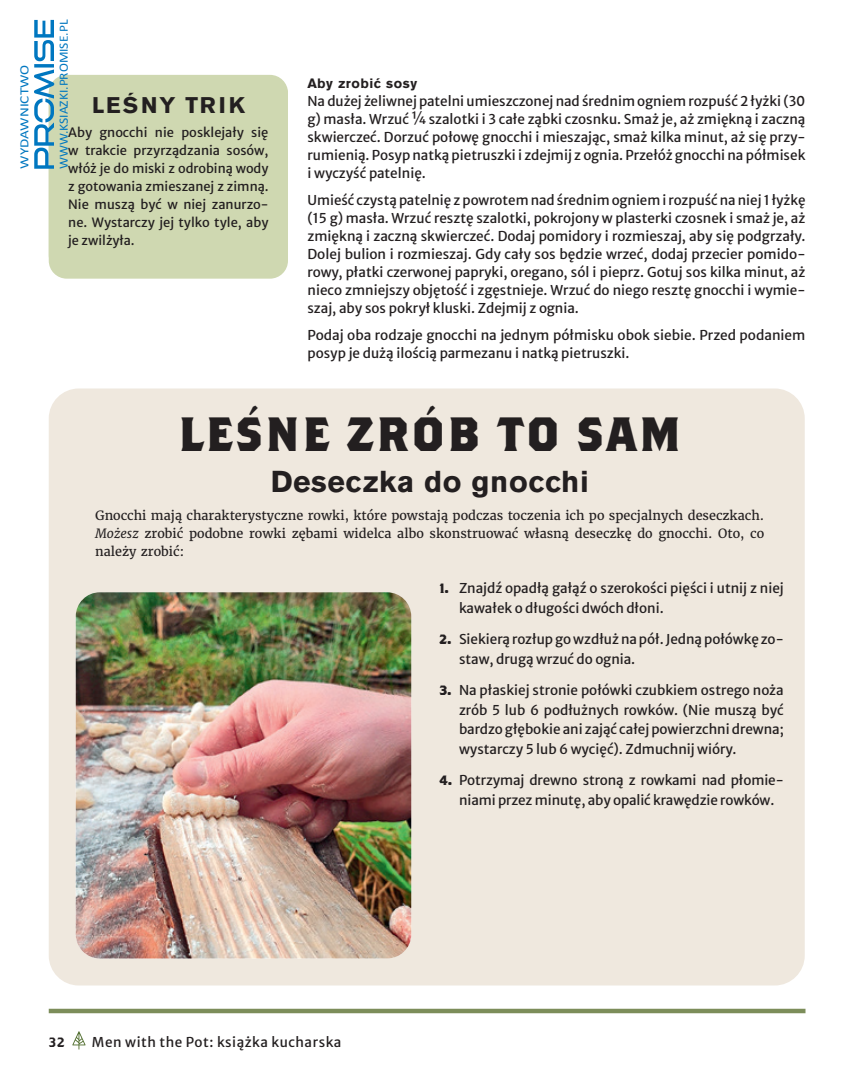
<style>
.page{position:relative;width:864px;height:1080px;background:#fff}
.page>*{position:absolute;margin:0;border:0;box-sizing:border-box;transform-origin:0 0}
.SB{font:700 48px "Brothers";letter-spacing:.05em;color:#231f20}
.SB1{font:700 30px "Akzidenz Grotesk Pro";letter-spacing:.02em;color:#231f20}
.SB__smaller_nocolor{font:700 22.5px "Akzidenz Grotesk Pro";letter-spacing:.085em;color:#231f20}
.RD{font:13.5px/18px "Merriweather Sans";color:#231f20}
.RD-2{font:13.5px "Merriweather Sans";letter-spacing:.04em;color:#231f20}
.RD-A{font:700 13.5px "Akzidenz Grotesk Pro";letter-spacing:.04em;color:#231f20}
.t1{font:13.5px "Brothers";color:#231f20}
.ST__Serif_no_color{font:12.75px/18px "Merriweather";color:#231f20;text-align:justify}
.ST__PL{font:12.75px/18px "Merriweather Sans";color:#231f20;text-align:justify}
.t2{font:12.6px "Calibri";color:#0077c0;scale:1.07 1}
.t3{font:12.6px "Calibri";color:#0077c0;scale:1.2 1}
.s1{font-style:italic}
.s2{font-family:"Brothers";font-weight:700}
</style>
<div class="page">
<div style="left:49px;top:388px;width:756px;height:598px;background:#efe8de;border-radius:30px"></div>
<img style="left:76px;top:592px;width:335px;height:366px">
<hr style="left:49px;top:1009px;width:757px;height:4px;background:#7c8d5a">
<svg style="left:72px;top:1031px;width:14px;height:19px"></svg>
<div style="left:49px;top:116px;width:239px;height:163px;background:#cfd8b1;border-radius:18px"></div>
<div style="left:49px;top:75px;width:239px;height:198px;background:#cfd8b1;border-radius:18px"></div>
<svg style="left:34px;top:20px;width:20px;height:149px"></svg>
<p class="t3" style="left:16px;top:169px;width:88px;rotate:-90deg">WYDAWNICTWO</p>
<p class="t2" style="left:56px;top:169px;width:141px;rotate:-90deg">WWW.KSIAZKI.PROMISE.PL</p>
<p class="SB__smaller_nocolor" style="left:92px;top:91px;width:154px">LEŚNY TRIK</p>
<p class="ST__PL" style="left:68px;top:122px;width:202px">Aby gnocchi nie posklejały się w trakcie przyrządzania sosów, włóż je do miski z odrobiną wody z gotowania zmieszanej z zimną.<br>Nie muszą być w niej zanurzo&shy;ne. Wystarczy jej tylko tyle, aby je zwilżyła.</p>
<p class="RD-A" style="left:308px;top:75px;width:111px">Aby zrobić sosy</p>
<p class="RD" style="left:308px;top:91px;width:500px;text-align:justify">Na dużej żeliwnej patelni umieszczonej nad średnim ogniem rozpuść 2 łyżki (30 g) masła. Wrzuć 1/4 szalotki i 3 całe ząbki czosnku. Smaż je, aż zmiękną i zaczną skwierczeć. Dorzuć połowę gnocchi i mieszając, smaż kilka minut, aż się przy&shy;rumienią. Posyp natką pietruszki i zdejmij z ognia. Przełóż gnocchi na półmisek i wyczyść patelnię.</p>
<p class="RD" style="left:308px;top:190px;width:500px;text-align:justify">Umieść czystą patelnię z powrotem nad średnim ogniem i rozpuść na niej 1 łyżkę (15 g) masła. Wrzuć resztę szalotki, pokrojony w plasterki czosnek i smaż je, aż zmiękną i zaczną skwierczeć. Dodaj pomidory i rozmieszaj, aby się podgrzały.<br>Dolej bulion i rozmieszaj. Gdy cały sos będzie wrzeć, dodaj przecier pomido&shy;rowy, płatki czerwonej papryki, oregano, sól i pieprz. Gotuj sos kilka minut, aż nieco zmniejszy objętość i zgęstnieje. Wrzuć do niego resztę gnocchi i wymie&shy;szaj, aby sos pokrył kluski. Zdejmij z ognia.</p>
<p class="RD" style="left:308px;top:325px;width:499px">Podaj oba rodzaje gnocchi na jednym półmisku obok siebie. Przed podaniem posyp je dużą ilością parmezanu i natką pietruszki.</p>
<p class="SB" style="left:178px;top:404px;width:504px">LEŚNE ZRÓB TO SAM</p>
<p class="SB1" style="left:271px;top:462px;width:320px">Deseczka do gnocchi</p>
<p class="ST__Serif_no_color" style="left:95px;top:506px;width:671px">Gnocchi mają charakterystyczne rowki, które powstają podczas toczenia ich po specjalnych deseczkach.<br><span class="s1">Możesz</span> zrobić podobne rowki zębami widelca albo skonstruować własną deseczkę do gnocchi. Oto, co należy zrobić:</p>
<p class="RD" style="left:459px;top:577px;width:326px;line-height:19.5px;text-indent:-20px"><span class="s2">1.</span> Znajdź opadłą gałąź o szerokości pięści i utnij z niej kawałek o długości dwóch dłoni.</p>
<p class="RD" style="left:459px;top:628px;width:326px;line-height:19.5px;text-indent:-20px"><span class="s2">2.</span> Siekierą rozłup go wzdłuż na pół. Jedną połówkę zo&shy;staw, drugą wrzuć do ognia.</p>
<p class="RD" style="left:459px;top:679px;width:326px;line-height:19.5px;text-align:justify;text-indent:-20px"><span class="s2">3.</span> Na płaskiej stronie połówki czubkiem ostrego noża zrób 5 lub 6 podłużnych rowków. (Nie muszą być bardzo głębokie ani zająć całej powierzchni drewna; wystarczy 5 lub 6 wycięć). Zdmuchnij wióry.</p>
<p class="RD" style="left:459px;top:769px;width:326px;line-height:19.5px;text-indent:-20px"><span class="s2">4.</span> Potrzymaj drewno stroną z rowkami nad płomie&shy;niami przez minutę, aby opalić krawędzie rowków.</p>
<p class="t1" style="left:49px;top:1034px;width:18px">32</p>
<p class="RD-2" style="left:92px;top:1030px;width:251px">Men with the Pot: książka kucharska</p>
</div>
